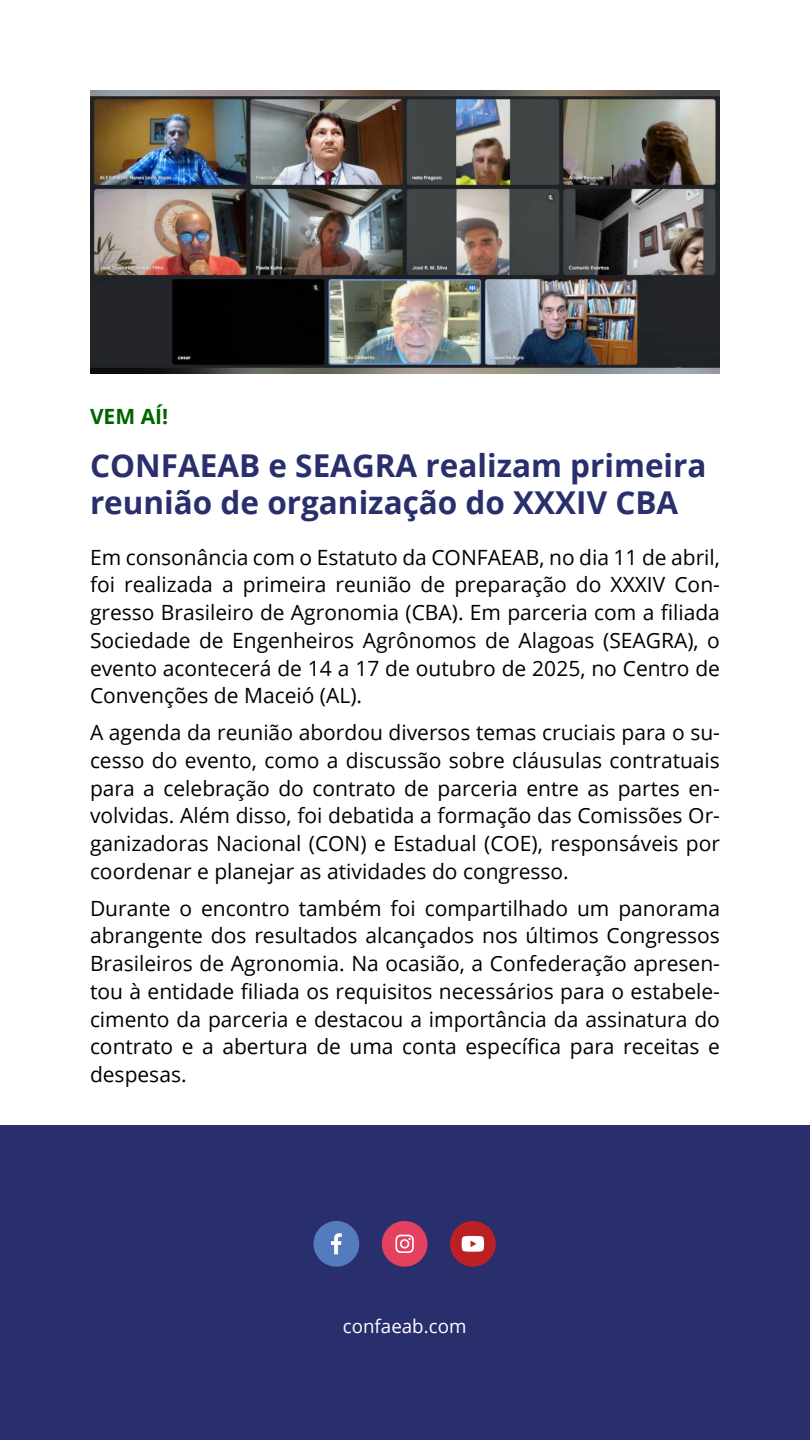
<style>
.page{position:relative;width:810px;height:1440px;background:#fff}
.page>*{position:absolute;margin:0;border:0;box-sizing:border-box;transform-origin:0 0}
.t1{font:700 31.5px/37.8px "Open Sans";color:#292e6c}
.t2{font:21px/27.8px "Open Sans";color:#000;text-align:justify}
.t3{font:700 21px "Open Sans";color:#006400}
.t4{font:18.75px "Open Sans";color:#fff}
</style>
<div class="page">
<img style="left:90px;top:90px;width:630px;height:284px">
<div style="left:0;top:1125px;width:809px;height:315px;background:#292e6c"></div>
<div style="left:450px;top:1221px;width:46px;height:46px;background:#bb2025;border-radius:50%"></div>
<svg style="left:462px;top:1236px;width:22px;height:16px"></svg>
<div style="left:382px;top:1221px;width:46px;height:46px;background:#e4405f;border-radius:50%"></div>
<svg style="left:395px;top:1235px;width:19px;height:18px"></svg>
<div style="left:314px;top:1221px;width:45px;height:46px;background:#537bbe;border-radius:50%"></div>
<svg style="left:331px;top:1233px;width:11px;height:21px"></svg>
<h3 class="t3" style="left:90px;top:401px;width:80px">VEM AÍ!</h3>
<h2 class="t1" style="left:90px;top:445px;width:618px">CONFAEAB e SEAGRA realizam primeira reunião de organização do XXXIV CBA</h2>
<p class="t2" style="left:90px;top:543px;width:632px">Em consonância com o Estatuto da CONFAEAB, no dia 11 de abril, foi realizada a primeira reunião de preparação do XXXIV Con&shy;gresso Brasileiro de Agronomia (CBA). Em parceria com a filiada Sociedade de Engenheiros Agrônomos de Alagoas (SEAGRA), o evento acontecerá de 14 a 17 de outubro de 2025, no Centro de Convenções de Maceió (AL).</p>
<p class="t2" style="left:90px;top:718px;width:632px">A agenda da reunião abordou diversos temas cruciais para o su&shy;cesso do evento, como a discussão sobre cláusulas contratuais para a celebração do contrato de parceria entre as partes en&shy;volvidas. Além disso, foi debatida a formação das Comissões Or&shy;ganizadoras Nacional (CON) e Estadual (COE), responsáveis por coordenar e planejar as atividades do congresso.</p>
<p class="t2" style="left:90px;top:894px;width:632px">Durante o encontro também foi compartilhado um panorama abrangente dos resultados alcançados nos últimos Congressos Brasileiros de Agronomia. Na ocasião, a Confederação apresen&shy;tou à entidade filiada os requisitos necessários para o estabele&shy;cimento da parceria e destacou a importância da assinatura do contrato e a abertura de uma conta específica para receitas e despesas.</p>
<p class="t4" style="left:343px;top:1313px;width:125px">confaeab.com</p>
</div>
